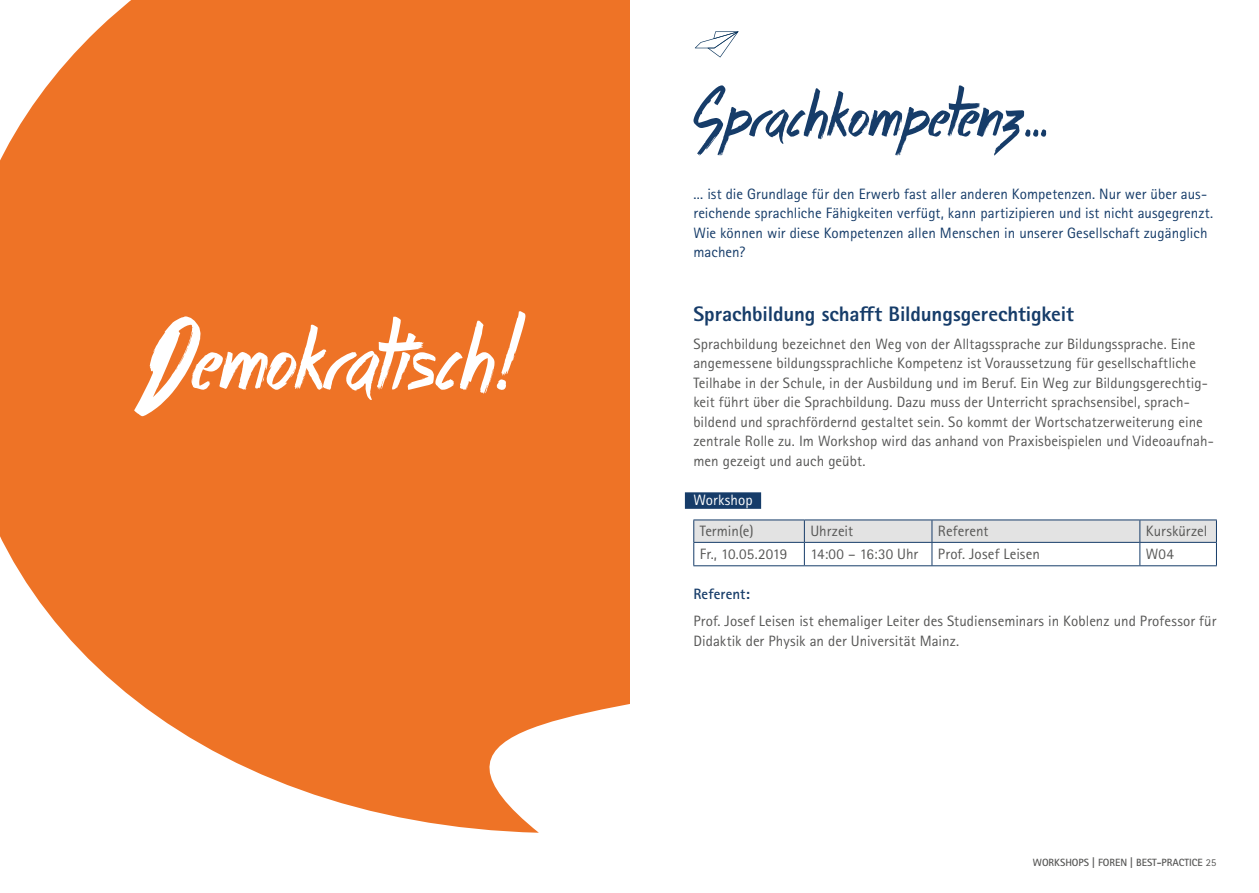
<style>
.page{position:relative;width:1259px;height:893px;background:#fff}
.page>*{position:absolute;margin:0;border:0;box-sizing:border-box;transform-origin:0 0}
.t1{font:75px "Morning Star";color:#fff}
.t2{font:52.5px "Morning Star";color:#163c69}
.t3{font:800 21px "Rotis Sans Serif Pro";letter-spacing:-.005em;color:#163c69}
.t4{font:15px/19.5px "Rotis Sans Serif Pro";letter-spacing:.005em;color:#575756}
.t5{font:15px/19.5px "Rotis Sans Serif Pro";color:#163c69}
.t6{font:700 15px "Rotis Sans Serif Pro";letter-spacing:.01em;color:#163c69}
.t7{font:15px "Rotis Sans Serif Pro";letter-spacing:.005em;color:#fff}
.t8{font:700 10.5px "Rotis Sans Serif Pro";color:#575756}
.s1{font-weight:400}
</style>
<div class="page">
<svg style="left:695px;top:31px;width:43px;height:26px"></svg>
<svg style="left:0;top:0;width:629px;height:833px;background:#f08441"></svg>
<div style="left:685px;top:492px;width:76px;height:17px;background:#163c69"></div>
<svg style="left:693px;top:520px;width:524px;height:45px"></svg>
<hr style="left:693px;top:565px;width:111px;height:1px;background:#163c69">
<hr style="left:804px;top:565px;width:128px;height:1px;background:#163c69">
<hr style="left:932px;top:565px;width:208px;height:1px;background:#163c69">
<hr style="left:1140px;top:565px;width:76px;height:1px;background:#163c69">
<h1 class="t1" style="left:136px;top:295px;width:391px">Demokratisch!</h1>
<h2 class="t2" style="left:693px;top:70px;width:354px">Sprachkompetenz...</h2>
<p class="t5" style="left:693px;top:184px;width:521px">... ist die Grundlage für den Erwerb fast aller anderen Kompetenzen. Nur wer über aus&shy;reichende sprachliche Fähigkeiten verfügt, kann partizipieren und ist nicht ausgegrenzt.<br>Wie können wir diese Kompetenzen allen Menschen in unserer Gesellschaft zugänglich machen?</p>
<h3 class="t3" style="left:693px;top:300px;width:382px">Sprachbildung schafft Bildungsgerechtigkeit</h3>
<p class="t4" style="left:693px;top:334px;width:522px">Sprachbildung bezeichnet den Weg von der Alltagssprache zur Bildungssprache. Eine angemessene bildungssprachliche Kompetenz ist Voraussetzung für gesellschaftliche Teilhabe in der Schule, in der Ausbildung und im Beruf. Ein Weg zur Bildungsgerechtig&shy;keit führt über die Sprachbildung. Dazu muss der Unterricht sprachsensibel, sprach&shy;bildend und sprachfördernd gestaltet sein. So kommt der Wortschatzerweiterung eine zentrale Rolle zu. Im Workshop wird das anhand von Praxisbeispielen und Videoaufnah&shy;men gezeigt und auch geübt.</p>
<p class="t7" style="left:693px;top:491px;width:61px">Workshop</p>
<p class="t4" style="left:700px;top:522px;width:55px">Termin(e)</p>
<p class="t4" style="left:810px;top:522px;width:44px">Uhrzeit</p>
<p class="t4" style="left:938px;top:522px;width:52px">Referent</p>
<p class="t4" style="left:1146px;top:522px;width:63px">Kurskürzel</p>
<p class="t4" style="left:700px;top:545px;width:89px">Fr., 10.05.2019</p>
<p class="t4" style="left:810px;top:545px;width:109px">14:00 – 16:30 Uhr</p>
<p class="t4" style="left:938px;top:545px;width:103px">Prof. Josef Leisen</p>
<p class="t4" style="left:1146px;top:545px;width:30px">W04</p>
<p class="t6" style="left:693px;top:585px;width:58px">Referent:</p>
<p class="t4" style="left:693px;top:612px;width:524px">Prof. Josef Leisen ist ehemaliger Leiter des Studienseminars in Koblenz und Professor für<br>Didaktik der Physik an der Universität Mainz.</p>
<p class="t8" style="left:1033px;top:856px;width:185px">WORKSHOPS | FOREN | BEST-PRACTICE <span class="s1">25</span></p>
</div>
